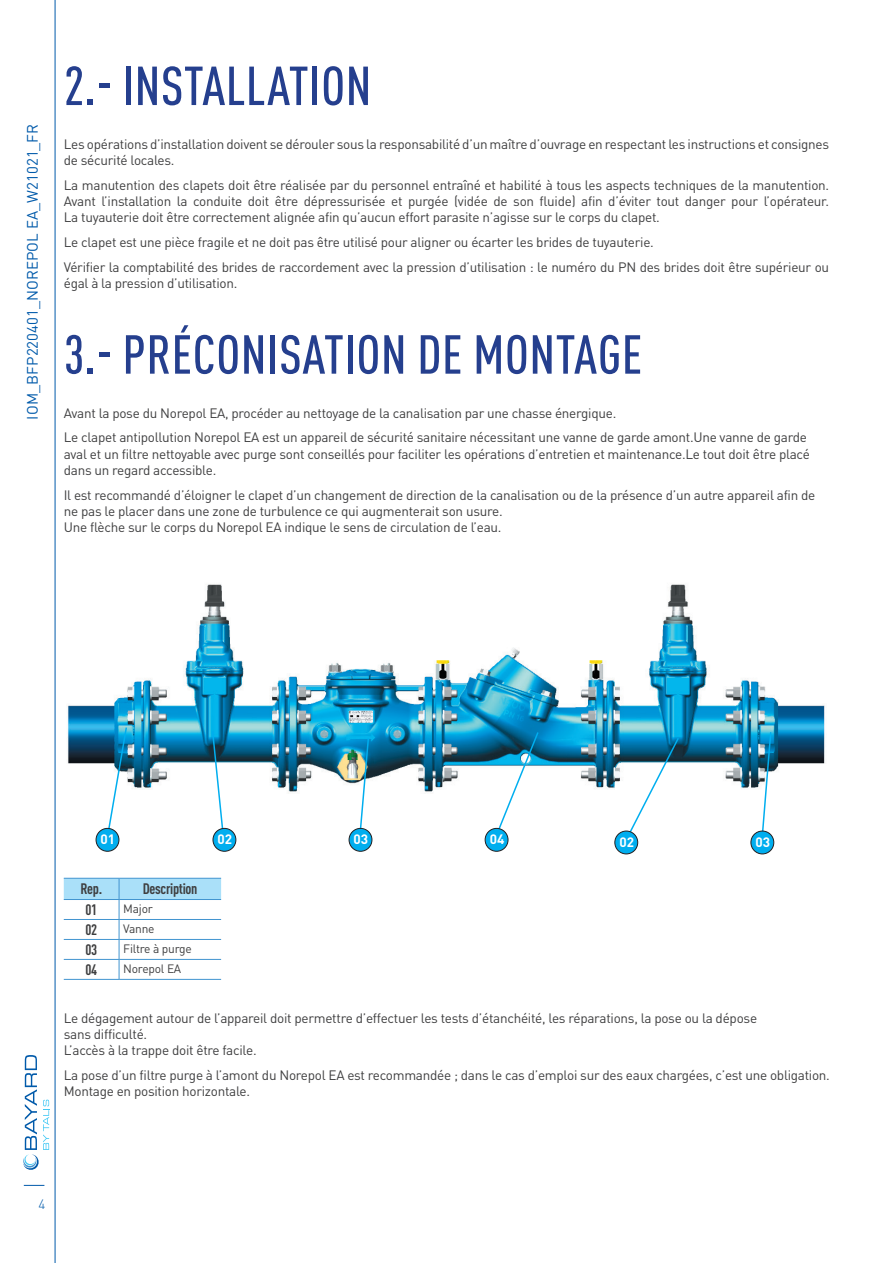
<style>
.page{position:relative;width:893px;height:1263px;background:#fff}
.page>*{position:absolute;margin:0;border:0;box-sizing:border-box;transform-origin:0 0}
.t1{font:500 condensed 54px "DIN Pro";letter-spacing:.01em;color:#253f8e}
.t2{font:15px "DIN Pro";letter-spacing:.005em;color:#015aaa}
.t3{font:700 condensed 15px "DIN Pro";letter-spacing:-.02em;color:#3e3e3f}
.t4{font:13.5px/16.2px "DIN Pro";letter-spacing:-.02em;color:#3e3e3f}
.t5{font:700 13.5px "DIN Pro";color:#fff}
.t6{font:300 13.5px "DIN Pro";color:#015aaa}
.t7{font:12px "DIN Pro";letter-spacing:-.02em;color:#3e3e3f}
</style>
<div class="page">
<svg style="left:23px;top:0;width:32px;height:1263px"></svg>
<svg style="left:24px;top:1185px;width:20px;height:1px"></svg>
<svg style="left:23px;top:1055px;width:26px;height:115px"></svg>
<svg style="left:64px;top:878px;width:157px;height:101px"></svg>
<hr style="left:64px;top:979px;width:55px;height:1px;background:#4194d0">
<hr style="left:119px;top:979px;width:102px;height:1px;background:#4194d0">
<img style="left:67px;top:584px;width:758px;height:210px">
<svg style="left:359px;top:737px;width:11px;height:95px"></svg>
<svg style="left:106px;top:726px;width:22px;height:110px"></svg>
<div style="left:96px;top:828px;width:23px;height:23px;background:#00aeef;border-radius:50%"></div>
<div style="left:96px;top:828px;width:23px;height:24px;border:1px solid #231f20;border-radius:50%"></div>
<svg style="left:211px;top:729px;width:14px;height:111px"></svg>
<div style="left:213px;top:828px;width:23px;height:23px;background:#00aeef;border-radius:50%"></div>
<div style="left:213px;top:828px;width:23px;height:24px;border:1px solid #231f20;border-radius:50%"></div>
<div style="left:349px;top:828px;width:23px;height:23px;background:#00aeef;border-radius:50%"></div>
<div style="left:349px;top:828px;width:23px;height:24px;border:1px solid #231f20;border-radius:50%"></div>
<svg style="left:495px;top:730px;width:45px;height:107px"></svg>
<svg style="left:625px;top:736px;width:55px;height:103px"></svg>
<div style="left:615px;top:831px;width:23px;height:23px;background:#00aeef;border-radius:50%"></div>
<div style="left:614px;top:831px;width:24px;height:23px;border:1px solid #231f20;border-radius:50%"></div>
<svg style="left:761px;top:731px;width:11px;height:104px"></svg>
<div style="left:485px;top:828px;width:23px;height:23px;background:#00aeef;border-radius:50%"></div>
<div style="left:485px;top:828px;width:23px;height:24px;border:1px solid #231f20;border-radius:50%"></div>
<div style="left:751px;top:831px;width:23px;height:23px;background:#00aeef;border-radius:50%"></div>
<div style="left:750px;top:831px;width:24px;height:23px;border:1px solid #231f20;border-radius:50%"></div>
<p class="t2" style="left:21px;top:420px;width:297px;rotate:-90deg">IOM_BFP220401_NOREPOL EA_W21021_FR</p>
<h1 class="t1" style="left:64px;top:46px;width:309px">2.- INSTALLATION</h1>
<p class="t4" style="left:64px;top:135px;width:767px">Les opérations d’installation doivent se dérouler sous la responsabilité d’un maître d’ouvrage en respectant les instructions et consignes de sécurité locales.</p>
<p class="t4" style="left:64px;top:176px;width:767px;text-align:justify">La manutention des clapets doit être réalisée par du personnel entraîné et habilité à tous les aspects techniques de la manutention.<br>Avant l’installation la conduite doit être dépressurisée et purgée (vidée de son fluide) afin d’éviter tout danger pour l’opérateur.<br>La tuyauterie doit être correctement alignée afin qu’aucun effort parasite n’agisse sur le corps du clapet.</p>
<p class="t4" style="left:64px;top:228px;width:767px;line-height:24.8px">Le clapet est une pièce fragile et ne doit pas être utilisé pour aligner ou écarter les brides de tuyauterie.<br>Vérifier la comptabilité des brides de raccordement avec la pression d’utilisation : le numéro du PN des brides doit être supérieur ou</p>
<p class="t4" style="left:64px;top:274px;width:175px">égal à la pression d’utilisation.</p>
<h1 class="t1" style="left:64px;top:315px;width:580px">3.- PRÉCONISATION DE MONTAGE</h1>
<p class="t4" style="left:64px;top:399px;width:745px;line-height:24.8px">Avant la pose du Norepol EA, procéder au nettoyage de la canalisation par une chasse énergique.<br>Le clapet antipollution Norepol EA est un appareil de sécurité sanitaire nécessitant une vanne de garde amont.Une vanne de garde</p>
<p class="t4" style="left:64px;top:444px;width:748px">aval et un filtre nettoyable avec purge sont conseillés pour faciliter les opérations d’entretien et maintenance.Le tout doit être placé dans un regard accessible.</p>
<p class="t4" style="left:64px;top:485px;width:753px">Il est recommandé d’éloigner le clapet d’un changement de direction de la canalisation ou de la présence d’un autre appareil afin de ne pas le placer dans une zone de turbulence ce qui augmenterait son usure.<br>Une flèche sur le corps du Norepol EA indique le sens de circulation de l’eau.</p>
<p class="t5" style="left:101px;top:828px;width:16px">01</p>
<p class="t5" style="left:218px;top:828px;width:16px">02</p>
<p class="t5" style="left:354px;top:828px;width:16px">03</p>
<p class="t5" style="left:490px;top:828px;width:16px">04</p>
<p class="t5" style="left:619px;top:831px;width:16px">02</p>
<p class="t5" style="left:755px;top:831px;width:16px">03</p>
<p class="t3" style="left:81px;top:877px;width:23px">Rep.</p>
<p class="t3" style="left:143px;top:877px;width:56px">Description</p>
<p class="t3" style="left:86px;top:898px;width:13px">01</p>
<p class="t7" style="left:123px;top:899px;width:31px">Major</p>
<p class="t3" style="left:86px;top:918px;width:13px">02</p>
<p class="t7" style="left:123px;top:919px;width:33px">Vanne</p>
<p class="t3" style="left:86px;top:938px;width:13px">03</p>
<p class="t7" style="left:123px;top:939px;width:70px">Filtre à purge</p>
<p class="t3" style="left:86px;top:958px;width:13px">04</p>
<p class="t7" style="left:123px;top:959px;width:59px">Norepol EA</p>
<p class="t4" style="left:64px;top:1008px;width:695px">Le dégagement autour de l’appareil doit permettre d’effectuer les tests d’étanchéité, les réparations, la pose ou la dépose sans difficulté.<br>L’accès à la trappe doit être facile.</p>
<p class="t4" style="left:64px;top:1065px;width:768px">La pose d’un filtre purge à l’amont du Norepol EA est recommandée ; dans le cas d’emploi sur des eaux chargées, c’est une obligation.<br>Montage en position horizontale.</p>
<p class="t6" style="left:39px;top:1195px;width:8px">4</p>
</div>
